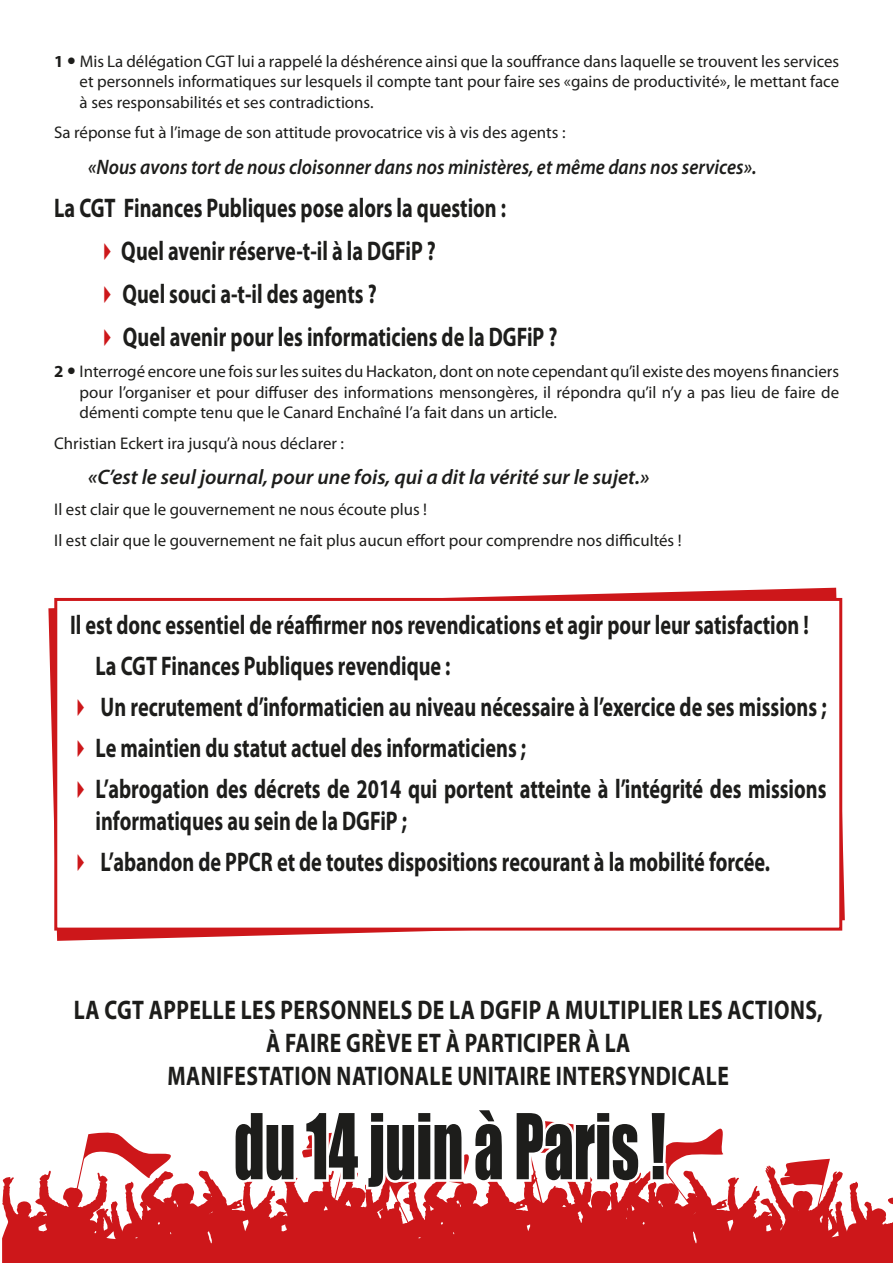
<style>
.page{position:relative;width:893px;height:1263px;background:#fff}
.page>*{position:absolute;margin:0;border:0;box-sizing:border-box;transform-origin:0 0}
.Default{font:83.7px "Impact";color:#1d1d1b;scale:.71 1}
.corps_de_texte{font:700 27px/32.4px "Myriad Pro";color:#1d1d1b;scale:.75 1}
.Default-2{font:700 27px/33px "Myriad Pro";letter-spacing:.02em;color:#1d1d1b;text-align:center;scale:.8 1}
.corps_de_texte-2{font:italic 600 21px "Myriad Pro";color:#1d1d1b;scale:.9 1}
.corps_de_texte-3{font:italic 600 21px "Myriad Pro";color:#1d1d1b}
.corps_de_texte-4{font:16.8px/20.2px "Myriad Pro";color:#1d1d1b;text-align:justify}
.s1{font-weight:700}
.s2{color:#cd171a}
</style>
<div class="page">
<svg style="left:48px;top:587px;width:797px;height:354px"></svg>
<div style="left:56px;top:599px;width:785px;height:330px;background:#fff"></div>
<div style="left:54px;top:598px;width:788px;height:332px;border:3px solid #cd171a"></div>
<svg style="left:2px;top:1128px;width:891px;height:135px;fill:#cd171a"></svg>
<svg style="left:230px;top:1119px;width:440px;height:73px"></svg>
<p class="corps_de_texte-4" style="left:80px;top:51px;width:761px;text-indent:-26px"><span class="s1">1</span> Mis La délégation CGT lui a rappelé la déshérence ainsi que la souffrance dans laquelle se trouvent les services et personnels informatiques sur lesquels il compte tant pour faire ses «gains de productivité», le mettant face à ses responsabilités et ses contradictions.</p>
<p class="corps_de_texte-4" style="left:54px;top:122px;width:513px">Sa réponse fut à l’image de son attitude provocatrice vis à vis des agents :</p>
<p class="corps_de_texte-2" style="left:88px;top:154px;width:744px">«Nous avons tort de nous cloisonner dans nos ministères, et même dans nos services».</p>
<p class="corps_de_texte" style="left:54px;top:191px;width:604px">La CGT Finances Publiques pose alors la question :</p>
<p class="corps_de_texte" style="left:97px;top:234px;width:454px"><span class="s2">✔</span> Quel avenir réserve-t-il à la DGFiP ?</p>
<p class="corps_de_texte" style="left:97px;top:277px;width:375px"><span class="s2">✔</span> Quel souci a-t-il des agents ?</p>
<p class="corps_de_texte" style="left:97px;top:320px;width:616px"><span class="s2">✔</span> Quel avenir pour les informaticiens de la DGFiP ?</p>
<p class="corps_de_texte-4" style="left:80px;top:361px;width:761px;text-indent:-26px"><span class="s1">2</span> Interrogé encore une fois sur les suites du Hackaton, dont on note cependant qu’il existe des moyens financiers pour l’organiser et pour diffuser des informations mensongères, il répondra qu’il n’y a pas lieu de faire de démenti compte tenu que le Canard Enchaîné l’a fait dans un article.</p>
<p class="corps_de_texte-4" style="left:54px;top:433px;width:291px">Christian Eckert ira jusqu’à nous déclarer :</p>
<p class="corps_de_texte-3" style="left:88px;top:464px;width:563px">«C’est le seul journal, pour une fois, qui a dit la vérité sur le sujet.»</p>
<p class="corps_de_texte-4" style="left:54px;top:499px;width:375px">Il est clair que le gouvernement ne nous écoute plus !</p>
<p class="corps_de_texte-4" style="left:54px;top:530px;width:629px">Il est clair que le gouvernement ne fait plus aucun effort pour comprendre nos difficultés !</p>
<p class="corps_de_texte" style="left:70px;top:608px;width:987px">Il est donc essentiel de réaffirmer nos revendications et agir pour leur satisfaction !</p>
<p class="corps_de_texte" style="left:96px;top:649px;width:475px">La CGT Finances Publiques revendique :</p>
<p class="corps_de_texte" style="left:70px;top:690px;width:1010px"><span class="s2">✔</span> Un recrutement d’informaticien au niveau nécessaire à l’exercice de ses missions ;</p>
<p class="corps_de_texte" style="left:70px;top:730px;width:610px"><span class="s2">✔</span> Le maintien du statut actuel des informaticiens ;</p>
<p class="corps_de_texte" style="left:96px;top:771px;width:976px;text-indent:-26px"><span class="s2">✔</span> L’abrogation des décrets de 2014 qui portent atteinte à l’intégrité des missions informatiques au sein de la DGFiP ;</p>
<p class="corps_de_texte" style="left:70px;top:845px;width:935px"><span class="s2">✔</span> L’abandon de PPCR et de toutes dispositions recourant à la mobilité forcée.</p>
<p class="Default-2" style="left:74px;top:993px;width:938px">LA CGT APPELLE LES PERSONNELS DE LA DGFIP A MULTIPLIER LES ACTIONS,<br>À FAIRE GRÈVE ET À PARTICIPER À LA<br>MANIFESTATION NATIONALE UNITAIRE INTERSYNDICALE</p>
<p class="Default" style="left:234px;top:1081px;width:610px">du 14 juin à Paris !</p>
</div>
